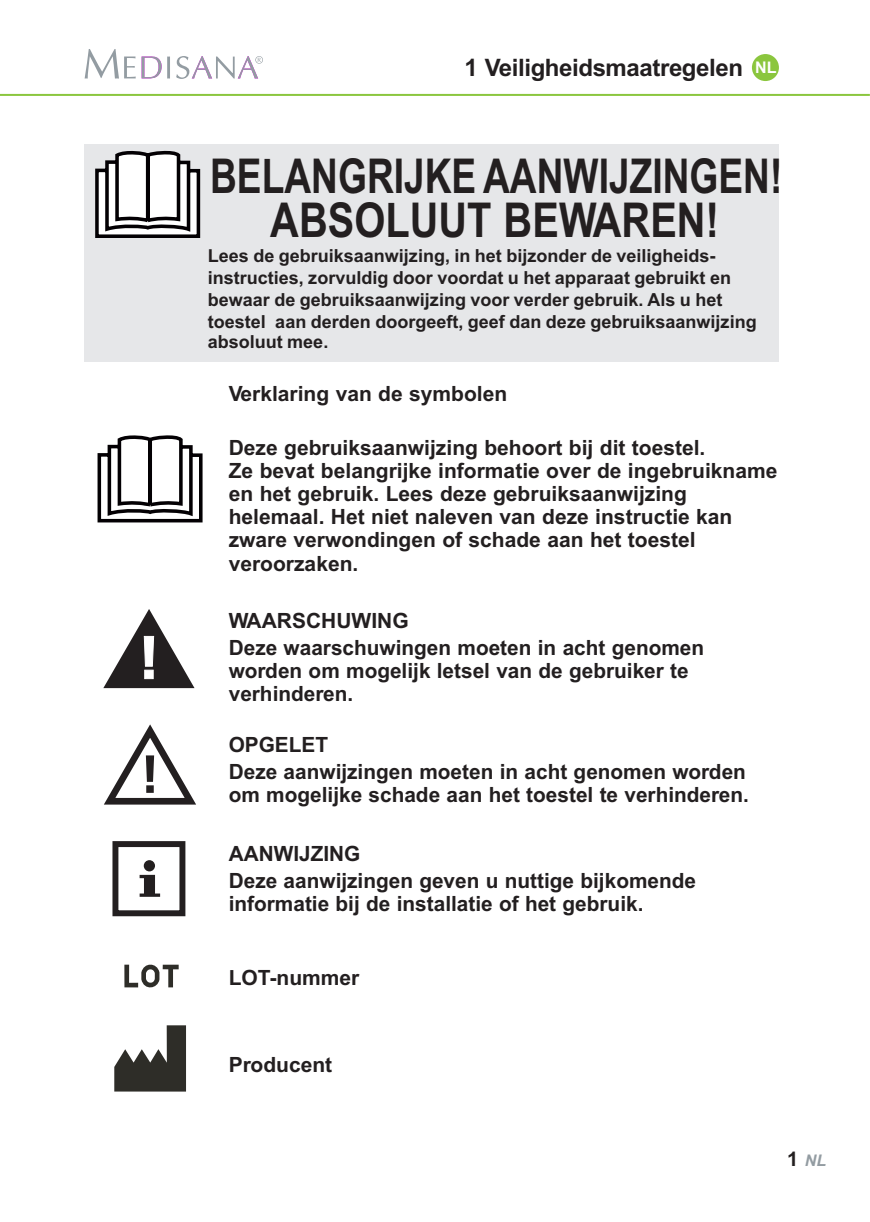
<style>
.page{position:relative;width:870px;height:1222px;background:#fff}
.page>*{position:absolute;margin:0;border:0;box-sizing:border-box;transform-origin:0 0}
.t1{font:700 48px/44px "Arial";color:#231f20;text-align:center;scale:.77 1}
.t2{font:700 24px "Arial";letter-spacing:-.015em;color:#231f20}
.t3{font:700 21px/23.2px "Arial";color:#231f20}
.t4{font:700 18px/22px "Arial";color:#231f20}
.t5{font:italic 700 16px "Arial";color:#939ca2}
.s1{font-size:16px;color:#fff}
.s2{font-style:normal;font-size:20px;color:#231f20}
</style>
<div class="page">
<svg style="left:85px;top:49px;width:51px;height:30px"></svg>
<svg style="left:142px;top:56px;width:28px;height:22px"></svg>
<svg style="left:176px;top:56px;width:87px;height:23px"></svg>
<hr style="left:0;top:94px;width:870px;height:2px;background:#8bc63e">
<div style="left:752px;top:54px;width:27px;height:27px;background:#8bc63e;border-radius:50%"></div>
<div style="left:85px;top:144px;width:694px;height:217px;background:#e6e7e9"></div>
<svg style="left:103px;top:609px;width:91px;height:79px"></svg>
<svg style="left:97px;top:435px;width:106px;height:88px"></svg>
<svg style="left:104px;top:724px;width:92px;height:81px"></svg>
<div style="left:112px;top:841px;width:73px;height:75px;border:6px solid #231f20"></div>
<div style="left:144px;top:860px;width:11px;height:11px;background:#231f20;border-radius:50%"></div>
<svg style="left:140px;top:874px;width:20px;height:22px"></svg>
<svg style="left:124px;top:964px;width:55px;height:24px"></svg>
<svg style="left:114px;top:1025px;width:72px;height:66px"></svg>
<svg style="left:95px;top:150px;width:106px;height:88px"></svg>
<p class="t2" style="left:464px;top:52px;width:314px">1 Veiligheidsmaatregelen <span class="s1">NL</span></p>
<h1 class="t1" style="left:210px;top:155px;width:745px">BELANGRIJKE AANWIJZINGEN!<br>ABSOLUUT BEWAREN!</h1>
<p class="t4" style="left:208px;top:245px;width:550px">Lees de gebruiksaanwijzing, in het bijzonder de veiligheids&shy;instructies, zorvuldig door voordat u het apparaat gebruikt en bewaar de gebruiksaanwijzing voor verder gebruik. Als u het toestel aan derden doorgeeft, geef dan deze gebruiksaanwijzing</p>
<p class="t4" style="left:208px;top:331px;width:122px">absoluut mee.</p>
<p class="t3" style="left:229px;top:383px;width:280px">Verklaring van de symbolen</p>
<p class="t3" style="left:229px;top:436px;width:550px">Deze gebruiksaanwijzing behoort bij dit toestel.<br>Ze bevat belangrijke informatie over de ingebruikname en het gebruik. Lees deze gebruiksaanwijzing helemaal. Het niet naleven van deze instructie kan zware verwondingen of schade aan het toestel veroorzaken.</p>
<p class="t3" style="left:229px;top:607px;width:477px;line-height:27px">WAARSCHUWING<br>Deze waarschuwingen moeten in acht genomen</p>
<p class="t3" style="left:229px;top:659px;width:461px">worden om mogelijk letsel van de gebruiker te verhinderen.</p>
<p class="t3" style="left:229px;top:731px;width:518px;line-height:27px">OPGELET<br>Deze aanwijzingen moeten in acht genomen worden</p>
<p class="t3" style="left:229px;top:783px;width:521px">om mogelijke schade aan het toestel te verhinderen.</p>
<p class="t3" style="left:229px;top:840px;width:469px;line-height:27px">AANWIJZING<br>Deze aanwijzingen geven u nuttige bijkomende</p>
<p class="t3" style="left:229px;top:892px;width:416px">informatie bij de installatie of het gebruik.</p>
<p class="t3" style="left:229px;top:966px;width:132px">LOT-nummer</p>
<p class="t3" style="left:229px;top:1053px;width:105px">Producent</p>
<p class="t5" style="left:787px;top:1149px;width:40px"><span class="s2">1</span> NL</p>
</div>
